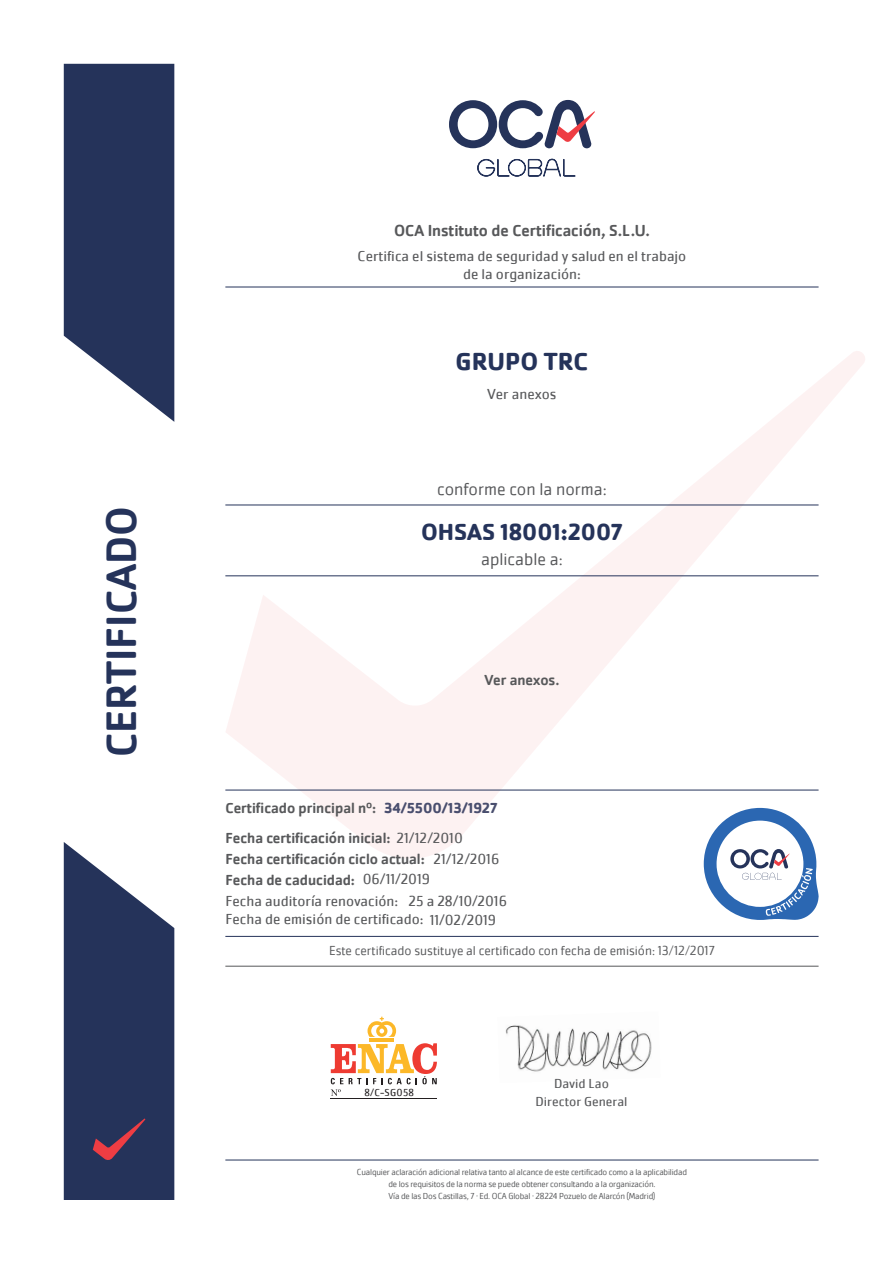
<style>
.page{position:relative;width:893px;height:1263px;background:#fff}
.page>*{position:absolute;margin:0;border:0;box-sizing:border-box;transform-origin:0 0}
.t1{font:500 43.95px "Cachet Pro";color:#25335a}
.t2{font:700 25.5px "Cachet Pro";color:#25335a}
.t3{font:700 24px "Cachet Pro";color:#25335a}
.t4{font:300 18px "Cachet Pro";color:#57585a}
.t5{font:500 16.5px "Cachet Pro";color:#57585a}
.t6{font:15px "Cachet Pro";color:#57585a}
.t7{font:500 15px "Cachet Pro";color:#57585a}
.t8{font:700 15px "Cachet Pro";color:#494e6e}
.t9{font:300 13.5px "Cachet Pro";color:#57585a}
.t10{font:13.5px "Cachet Pro";color:#57585a}
.t11{font:10.5px "Cachet Pro";letter-spacing:.025em;color:#231f20}
.t12{font:300 9px "Cachet Pro";letter-spacing:-.02em;color:#57585a}
.s1{font-weight:400}
</style>
<div class="page">
<svg style="left:225px;top:351px;width:640px;height:507px"></svg>
<svg style="left:64px;top:64px;width:110px;height:358px;background:#3f4b6d"></svg>
<svg style="left:449px;top:100px;width:146px;height:48px"></svg>
<svg style="left:477px;top:159px;width:99px;height:18px"></svg>
<svg style="left:64px;top:842px;width:110px;height:358px;background:#414b6d"></svg>
<hr style="left:225px;top:287px;width:594px;height:1px;background:#25335a">
<hr style="left:370px;top:1038px;width:24px;height:4px;background:#fcb828">
<svg style="left:367px;top:1017px;width:29px;height:20px"></svg>
<hr style="left:331px;top:1098px;width:106px;height:1px;background:#231f20">
<svg style="left:331px;top:1043px;width:106px;height:53px"></svg>
<hr style="left:225px;top:1160px;width:594px;height:1px;background:#25335a">
<img style="left:505px;top:1025px;width:147px;height:47px">
<svg style="left:704px;top:808px;width:115px;height:112px"></svg>
<hr style="left:225px;top:575px;width:594px;height:1px;background:#25335a">
<hr style="left:225px;top:505px;width:594px;height:1px;background:#25335a">
<hr style="left:225px;top:790px;width:594px;height:1px;background:#25335a">
<hr style="left:225px;top:936px;width:594px;height:1px;background:#25335a">
<hr style="left:225px;top:966px;width:594px;height:1px;background:#57585a">
<p class="t1" style="left:96px;top:757px;width:253px;rotate:-90deg">CERTIFICADO</p>
<p class="t5" style="left:394px;top:221px;width:257px">OCA Instituto de Certificación, S.L.U.</p>
<p class="t6" style="left:358px;top:247px;width:330px">Certifica el sistema de seguridad y salud en el trabajo</p>
<p class="t6" style="left:463px;top:265px;width:119px">de la organización:</p>
<p class="t2" style="left:456px;top:345px;width:134px">GRUPO TRC</p>
<p class="t6" style="left:487px;top:385px;width:71px">Ver anexos</p>
<p class="t4" style="left:437px;top:479px;width:171px">conforme con la norma:</p>
<p class="t3" style="left:421px;top:517px;width:203px">OHSAS 18001:2007</p>
<p class="t4" style="left:481px;top:549px;width:83px">aplicable a:</p>
<p class="t7" style="left:484px;top:672px;width:77px">Ver anexos.</p>
<p class="t8" style="left:384px;top:798px;width:115px">34/5500/13/1927</p>
<p class="t7" style="left:225px;top:799px;width:152px">Certificado principal nº:</p>
<p class="t7" style="left:225px;top:850px;width:201px">Fecha certificación ciclo actual:</p>
<p class="t7" style="left:225px;top:871px;width:131px">Fecha de caducidad:</p>
<p class="t6" style="left:363px;top:870px;width:69px">06/11/2019</p>
<p class="t6" style="left:408px;top:892px;width:100px">25 a 28/10/2016</p>
<p class="t6" style="left:225px;top:910px;width:272px">Fecha de emisión de certificado: 11/02/2019</p>
<p class="t7" style="left:225px;top:829px;width:239px">Fecha certificación inicial: <span class="s1">21/12/2010</span></p>
<p class="t6" style="left:433px;top:850px;width:67px">21/12/2016</p>
<p class="t6" style="left:225px;top:892px;width:174px">Fecha auditoría renovación:</p>
<p class="t9" style="left:329px;top:943px;width:387px">Este certificado sustituye al certificado con fecha de emisión: 13/12/2017</p>
<p class="t11" style="left:364px;top:1086px;width:51px">8/C-SG058</p>
<p class="t10" style="left:554px;top:1076px;width:56px">David Lao</p>
<p class="t10" style="left:535px;top:1093px;width:93px">Director General</p>
<p class="t12" style="left:357px;top:1166px;width:332px">Cualquier aclaración adicional relativa tanto al alcance de este certificado como a la aplicabilidad</p>
<p class="t12" style="left:388px;top:1178px;width:269px">de los requisitos de la norma se puede obtener consultando a la organización.</p>
<p class="t12" style="left:388px;top:1190px;width:268px">Vía de las Dos Castillas, 7 · Ed. OCA Global · 28224 Pozuelo de Alarcón (Madrid)</p>
</div>
